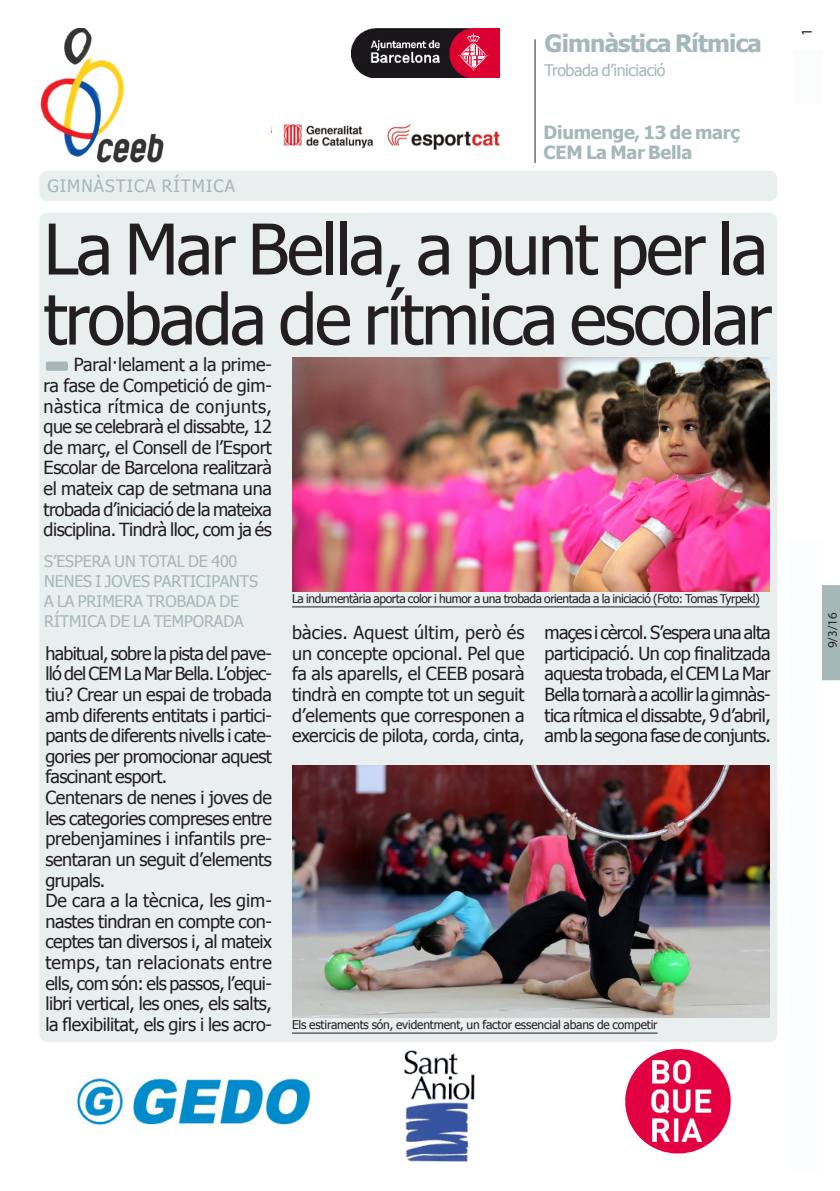
<style>
.page{position:relative;width:840px;height:1191px;background:#fff}
.page>*{position:absolute;margin:0;border:0;box-sizing:border-box;transform-origin:0 0}
.totc_TITULAR-noti-31{font:70px/70px "Tahoma";letter-spacing:-.035em;color:#231f20}
.t1{font:700 24px "Tahoma";letter-spacing:-.035em;color:#a5b7b9}
.t2{font:700 18.2px "Tahoma";letter-spacing:-.015em;color:#a5b7b9}
.totc_TEXT_BASE{font:18px/20.6px "Tahoma";letter-spacing:-.03em;color:#231f20;text-align:justify}
.totc_EPÍGRAF{font:17px "Tahoma";letter-spacing:.065em;color:#a5b7b9}
.totc_EPÍGRAF-2{font:16px/20px "Tahoma";letter-spacing:-.005em;color:#a5b7b9}
.totc_EPÍGRAF-3{font:16px "Tahoma";letter-spacing:-.025em;color:#a5b7b9}
.t3{font:15px "Myriad Pro";color:#231f20}
.totc_FRASE_noti-càrr{font:13px "Myriad Pro";color:#231f20}
.totc_PEU_FOTO{font:12px "Tahoma";letter-spacing:-.035em;color:#231f20}
.totc_PEU_FOTO-2{font:12px "Tahoma";letter-spacing:-.015em;color:#231f20}
</style>
<div class="page">
<div style="left:822px;top:585px;width:17px;height:95px;background:#a5b7b9"></div>
<div style="left:39px;top:213px;width:737px;height:829px;background:#e9eeef;border-radius:8px"></div>
<div style="left:39px;top:171px;width:737px;height:30px;background:#e9eeef;border-radius:8px"></div>
<img style="left:292px;top:357px;width:477px;height:234px">
<hr style="left:292px;top:606px;width:467px;height:1px;background:#231f20">
<hr style="left:534px;top:39px;width:1px;height:124px;background:#231f20">
<div style="left:787px;top:540px;width:34px;height:629px;background:#fbfdfe"></div>
<div style="left:793px;top:50px;width:28px;height:54px;background:#fbfdfc"></div>
<img style="left:351px;top:28px;width:148px;height:50px">
<img style="left:283px;top:124px;width:217px;height:26px">
<img style="left:40px;top:28px;width:124px;height:134px">
<img style="left:292px;top:765px;width:476px;height:252px">
<hr style="left:292px;top:1032px;width:365px;height:1px;background:#231f20">
<div style="left:46px;top:361px;width:22px;height:10px;background:#a5b7b9;border-radius:2px"></div>
<img style="left:77px;top:1078px;width:234px;height:47px">
<img style="left:625px;top:1048px;width:106px;height:106px">
<img style="left:404px;top:1050px;width:71px;height:111px">
<p class="t1" style="left:544px;top:27px;width:219px">Gimnàstica Rítmica</p>
<p class="totc_EPÍGRAF-3" style="left:544px;top:60px;width:122px">Trobada d’iniciació</p>
<p class="totc_EPÍGRAF" style="left:47px;top:174px;width:189px">GIMNÀSTICA RÍTMICA</p>
<p class="t2" style="left:543px;top:119px;width:198px">Diumenge, 13 de març</p>
<p class="t2" style="left:543px;top:140px;width:150px">CEM La Mar Bella</p>
<p class="totc_TITULAR-noti-31" style="left:44px;top:218px;width:729px">La Mar Bella, a punt per la trobada de rítmica escolar</p>
<p class="totc_TEXT_BASE" style="left:44px;top:355px;width:230px;text-indent:30px">Paral·lelament a la prime&shy;ra fase de Competició de gim&shy;nàstica rítmica de conjunts, que se celebrarà el dissabte, 12 de març, el Consell de l’Esport Escolar de Barcelona realitzarà el mateix cap de setmana una trobada d’iniciació de la mateixa disciplina. Tindrà lloc, com ja és</p>
<p class="totc_EPÍGRAF-2" style="left:44px;top:552px;width:215px">S’ESPERA UN TOTAL DE 400<br>NENES I JOVES PARTICIPANTS<br>A LA PRIMERA TROBADA DE<br>RÍTMICA DE LA TEMPORADA</p>
<p class="totc_TEXT_BASE" style="left:45px;top:644px;width:228px">habitual, sobre la pista del pave&shy;lló del CEM La Mar Bella. L’objec&shy;tiu? Crear un espai de trobada amb diferents entitats i partici&shy;pants de diferents nivells i cate&shy;gories per promocionar aquest fascinant esport.</p>
<p class="totc_TEXT_BASE" style="left:45px;top:788px;width:228px">Centenars de nenes i joves de les categories compreses entre prebenjamines i infantils pre&shy;sentaran un seguit d’elements grupals.</p>
<p class="totc_TEXT_BASE" style="left:45px;top:891px;width:228px">De cara a la tècnica, les gim&shy;nastes tindran en compte con&shy;ceptes tan diversos i, al mateix temps, tan relacionats entre ells, com són: els passos, l’equi&shy;libri vertical, les ones, els salts, la flexibilitat, els girs i les acro-</p>
<p class="totc_PEU_FOTO" style="left:292px;top:590px;width:469px">La indumentària aporta color i humor a una trobada orientada a la iniciació (Foto: Tomas Tyrpekl)</p>
<p class="totc_TEXT_BASE" style="left:292px;top:623px;width:234px">bàcies. Aquest últim, però és un concepte opcional. Pel que fa als aparells, el CEEB posarà tindrà en compte tot un seguit d’elements que corresponen a exercicis de pilota, corda, cinta,</p>
<p class="totc_TEXT_BASE" style="left:544px;top:623px;width:227px">maçes i cèrcol. S’espera una alta participació. Un cop finalitzada aquesta trobada, el CEM La Mar Bella tornarà a acollir la gimnàs&shy;tica rítmica el dissabte, 9 d’abril, amb la segona fase de conjunts.</p>
<p class="totc_PEU_FOTO-2" style="left:292px;top:1016px;width:367px">Els estiraments són, evidentment, un factor essencial abans de competir</p>
<p class="t3" style="left:797px;top:36px;width:9px;rotate:-90deg">1</p>
<p class="totc_FRASE_noti-càrr" style="left:824px;top:648px;width:38px;rotate:-90deg">9/3/16</p>
</div>
